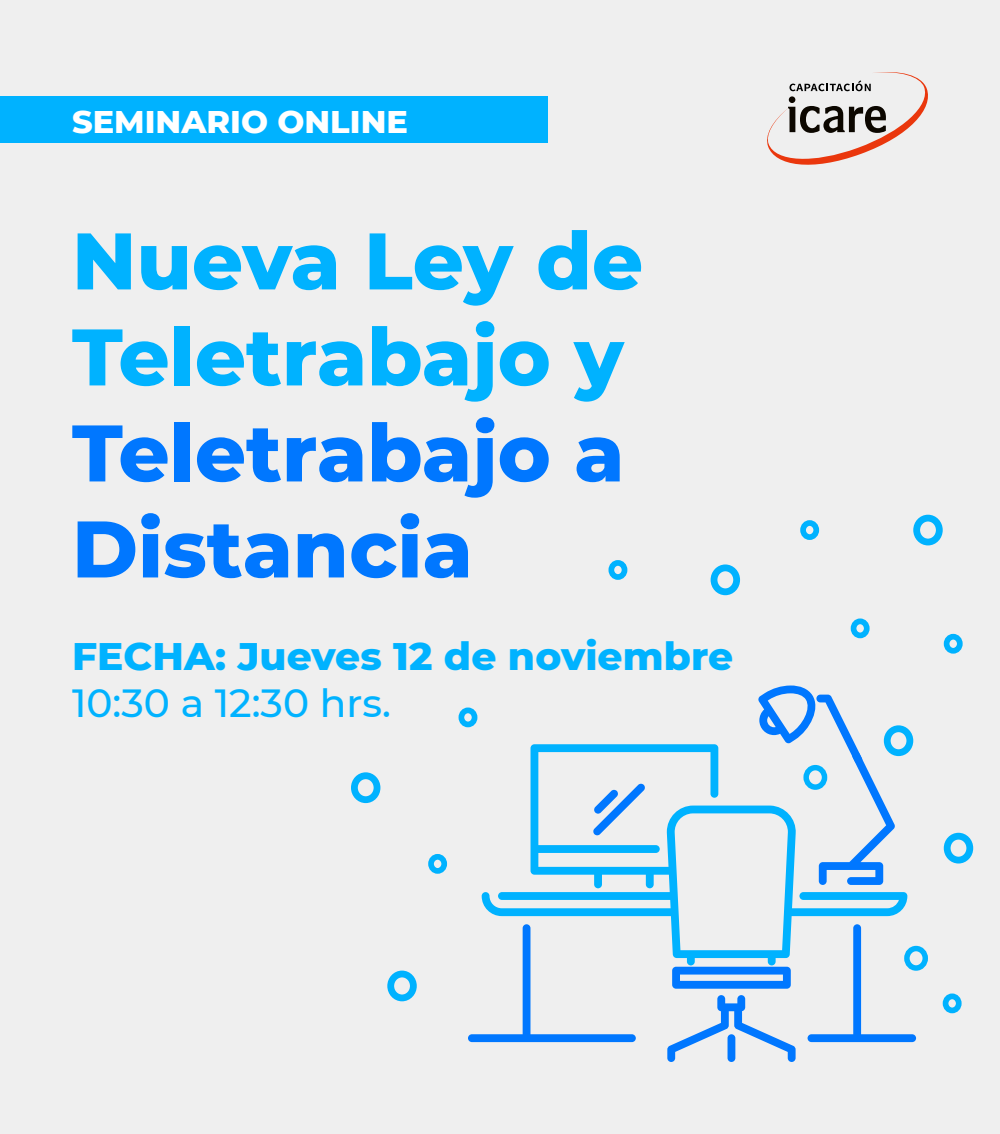
<style>
.page{position:relative;width:1000px;height:1134px;background:#efefef}
.page>*{position:absolute;margin:0;border:0;box-sizing:border-box;transform-origin:0 0}
.t1{font:800 80px/96px "Montserrat";color:#00b2ff}
.t2{font:800 80px/96px "Montserrat";color:#07f}
.t3{font:800 39.2px "Montserrat";color:#00b2ff}
.t4{font:500 39.2px "Montserrat";color:#00b2ff}
.t5{font:800 32px "Montserrat";color:#fff}
</style>
<div class="page">
<div style="left:944px;top:833px;width:29px;height:30px;border:7px solid #00b2ff;border-radius:50%"></div>
<div style="left:351px;top:772px;width:29px;height:31px;border:7px solid #00b2ff;border-radius:50%"></div>
<div style="left:884px;top:725px;width:29px;height:31px;border:7px solid #00b2ff;border-radius:50%"></div>
<div style="left:387px;top:970px;width:30px;height:31px;border:7px solid #00b2ff;border-radius:50%"></div>
<div style="left:913px;top:515px;width:30px;height:30px;border:7px solid #00b2ff;border-radius:50%"></div>
<div style="left:711px;top:564px;width:29px;height:31px;border:7px solid #00b2ff;border-radius:50%"></div>
<div style="left:609px;top:560px;width:18px;height:20px;border:6px solid #00b2ff;border-radius:50%"></div>
<div style="left:943px;top:993px;width:19px;height:20px;border:6px solid #00b2ff;border-radius:50%"></div>
<div style="left:428px;top:854px;width:19px;height:20px;border:6px solid #00b2ff;border-radius:50%"></div>
<div style="left:851px;top:618px;width:19px;height:20px;border:6px solid #00b2ff;border-radius:50%"></div>
<div style="left:459px;top:707px;width:18px;height:20px;border:6px solid #00b2ff;border-radius:50%"></div>
<div style="left:944px;top:634px;width:19px;height:20px;border:6px solid #00b2ff;border-radius:50%"></div>
<div style="left:800px;top:520px;width:19px;height:20px;border:6px solid #00b2ff;border-radius:50%"></div>
<svg style="left:767px;top:72px;width:161px;height:93px"></svg>
<div style="left:0;top:97px;width:548px;height:46px;background:#00b2ff"></div>
<svg style="left:482px;top:744px;width:425px;height:221px"></svg>
<svg style="left:468px;top:924px;width:168px;height:118px"></svg>
<svg style="left:808px;top:924px;width:108px;height:118px"></svg>
<svg style="left:758px;top:685px;width:137px;height:200px"></svg>
<svg style="left:672px;top:967px;width:119px;height:22px"></svg>
<svg style="left:667px;top:995px;width:129px;height:67px"></svg>
<div style="left:728px;top:1034px;width:7px;height:28px;background:#07f;border-radius:4px"></div>
<svg style="left:593px;top:783px;width:52px;height:53px"></svg>
<div style="left:803px;top:765px;width:24px;height:25px;border:5px solid #00b2ff;border-radius:50%"></div>
<div style="left:904px;top:946px;width:24px;height:25px;border:5px solid #00b2ff;border-radius:50%"></div>
<p class="t5" style="left:72px;top:98px;width:337px">SEMINARIO ONLINE</p>
<h1 class="t1" style="left:72px;top:209px;width:573px">Nueva Ley de<br>Teletrabajo y</h1>
<h1 class="t2" style="left:72px;top:401px;width:554px">Teletrabajo a<br>Distancia</h1>
<p class="t3" style="left:72px;top:628px;width:663px">FECHA: Jueves 12 de noviembre</p>
<p class="t4" style="left:72px;top:676px;width:320px">10:30 a 12:30 hrs.</p>
</div>
